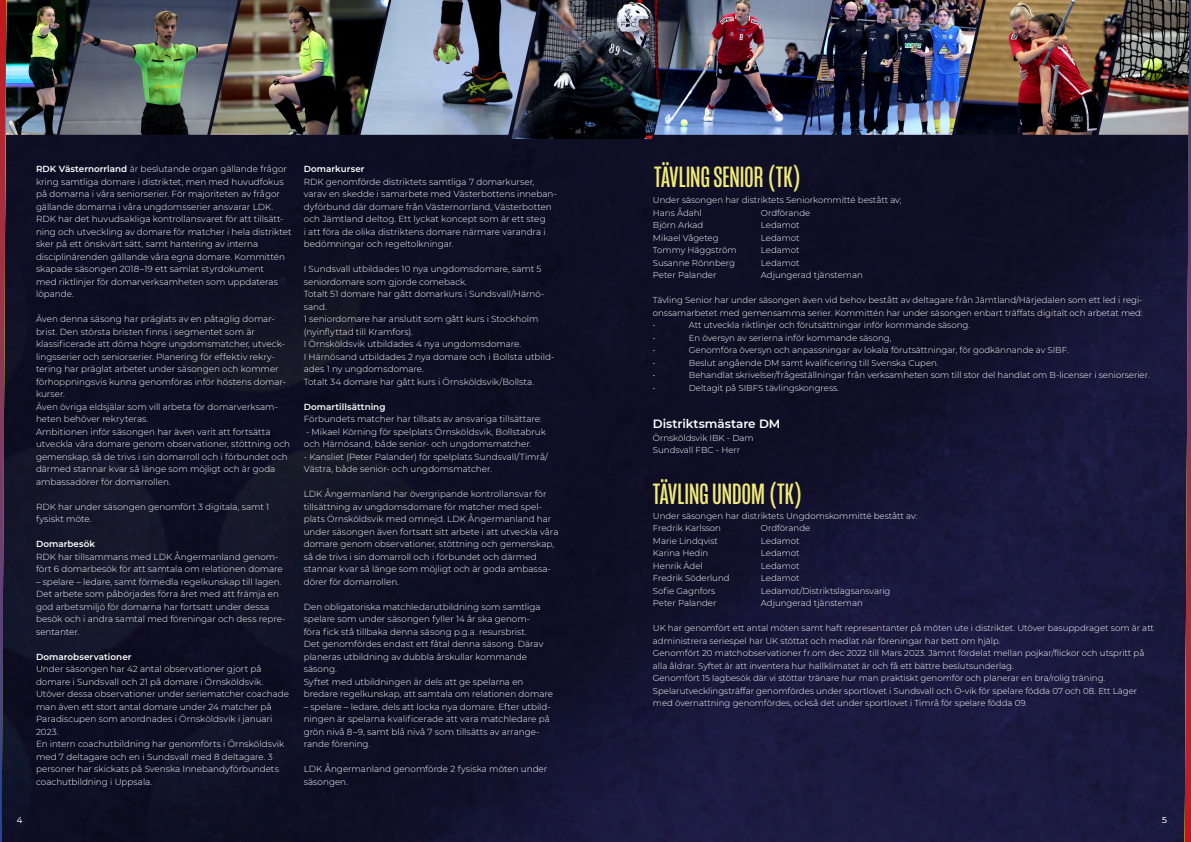
<style>
.page{position:relative;width:1191px;height:842px;background:#fff}
.page>*{position:absolute;margin:0;border:0;box-sizing:border-box;transform-origin:0 0}
.t1{font:30px "Mongoose";color:#f3eb75}
.t2{font:600 12px "Montserrat";color:#fff}
.t3{font:300 8.8px/12.5px "Montserrat";color:#fff}
.t4{font:600 8.8px "Montserrat";letter-spacing:.005em;color:#fff}
.t5{font:300 8.6px/12.5px "Montserrat";color:#fff}
.t6{font:300 8.5px "Montserrat";color:#fff}
.s1{font-weight:600}
</style>
<div class="page">
<img style="left:6px;top:135px;width:1178px;height:707px">
<img style="left:6px;top:0;width:53px;height:135px">
<img style="left:238px;top:0;width:122px;height:135px">
<img style="left:59px;top:0;width:179px;height:135px">
<img style="left:511px;top:0;width:172px;height:139px">
<img style="left:360px;top:0;width:179px;height:135px">
<img style="left:654px;top:0;width:150px;height:135px">
<img style="left:982px;top:0;width:116px;height:135px">
<img style="left:804px;top:0;width:178px;height:135px">
<img style="left:1098px;top:0;width:86px;height:135px">
<svg style="left:1184px;top:0;width:7px;height:842px"></svg>
<svg style="left:0;top:0;width:6px;height:842px"></svg>
<p class="t3" style="left:36px;top:163px;width:257px"><span class="s1">RDK Västernorrland</span> är beslutande organ gällande frågor kring samtliga domare i distriktet, men med huvudfokus på domarna i våra seniorserier. För majoriteten av frågor gällande domarna i våra ungdomsserier ansvarar LDK.<br>RDK har det huvudsakliga kontrollansvaret för att tillsätt&shy;ning och utveckling av domare för matcher i hela distriktet sker på ett önskvärt sätt, samt hantering av interna disciplinärenden gällande våra egna domare. Kommittén skapade säsongen 2018–19 ett samlat styrdokument<br>med riktlinjer för domarverksamheten som uppdateras löpande.</p>
<p class="t3" style="left:36px;top:313px;width:256px">Även denna säsong har präglats av en påtaglig domar&shy;brist. Den största bristen finns i segmentet som är klassificerade att döma högre ungdomsmatcher, utveck&shy;lingsserier och seniorserier. Planering för effektiv rekry&shy;tering har präglat arbetet under säsongen och kommer förhoppningsvis kunna genomföras inför höstens domar&shy;kurser.<br>Även övriga eldsjälar som vill arbeta för domarverksam&shy;heten behöver rekryteras.<br>Ambitionen inför säsongen har även varit att fortsätta utveckla våra domare genom observationer, stöttning och gemenskap, så de trivs i sin domarroll och i förbundet och därmed stannar kvar så länge som möjligt och är goda ambassadörer för domarrollen.</p>
<p class="t3" style="left:36px;top:500px;width:235px">RDK har under säsongen genomfört 3 digitala, samt 1 fysiskt möte.</p>
<p class="t4" style="left:36px;top:538px;width:61px">Domarbesök</p>
<p class="t3" style="left:36px;top:550px;width:248px">RDK har tillsammans med LDK Ångermanland genom&shy;fört 6 domarbesök för att samtala om relationen domare</p>
<p class="t3" style="left:36px;top:575px;width:251px">– spelare – ledare, samt förmedla regelkunskap till lagen.<br>Det arbete som påbörjades förra året med att främja en god arbetsmiljö för domarna har fortsatt under dessa besök och i andra samtal med föreningar och dess repre&shy;sentanter.</p>
<p class="t4" style="left:36px;top:650px;width:97px">Domarobservationer</p>
<p class="t3" style="left:36px;top:663px;width:255px">Under säsongen har 42 antal observationer gjort på domare i Sundsvall och 21 på domare i Örnsköldsvik.<br>Utöver dessa observationer under seriematcher coachade man även ett stort antal domare under 24 matcher på Paradiscupen som anordnades i Örnsköldsvik i januari 2023.<br>En intern coachutbildning har genomförts i Örnsköldsvik med 7 deltagare och en i Sundsvall med 8 deltagare. 3 personer har skickats på Svenska Innebandyförbundets coachutbildning i Uppsala.</p>
<p class="t4" style="left:304px;top:163px;width:62px">Domarkurser</p>
<p class="t3" style="left:304px;top:175px;width:255px">RDK genomförde distriktets samtliga 7 domarkurser, varav en skedde i samarbete med Västerbottens inneban&shy;dyförbund där domare från Västernorrland, Västerbotten och Jämtland deltog. Ett lyckat koncept som är ett steg<br>i att föra de olika distriktens domare närmare varandra i bedömningar och regeltolkningar.</p>
<p class="t3" style="left:304px;top:263px;width:252px">I Sundsvall utbildades 10 nya ungdomsdomare, samt 5 seniordomare som gjorde comeback.<br>Totalt 51 domare har gått domarkurs i Sundsvall/Härnö&shy;sand.<br>1 seniordomare har anslutit som gått kurs i Stockholm (nyinflyttad till Kramfors).<br>I Örnsköldsvik utbildades 4 nya ungdomsdomare.<br>I Härnösand utbildades 2 nya domare och i Bollsta utbild&shy;ades 1 ny ungdomsdomare.<br>Totalt 34 domare har gått kurs i Örnsköldsvik/Bollsta.</p>
<p class="t4" style="left:304px;top:400px;width:83px">Domartillsättning</p>
<p class="t3" style="left:304px;top:413px;width:239px">Förbundets matcher har tillsats av ansvariga tillsättare:</p>
<p class="t3" style="left:304px;top:425px;width:244px">- Mikael Körning för spelplats Örnsköldsvik, Bollstabruk och Härnösand, både senior- och ungdomsmatcher.</p>
<p class="t3" style="left:304px;top:450px;width:246px">- Kansliet (Peter Palander) för spelplats Sundsvall/Timrå/<br>Västra, både senior- och ungdomsmatcher.</p>
<p class="t3" style="left:304px;top:488px;width:256px">LDK Ångermanland har övergripande kontrollansvar för tillsättning av ungdomsdomare för matcher med spel&shy;plats Örnsköldsvik med omnejd. LDK Ångermanland har under säsongen även fortsatt sitt arbete i att utveckla våra domare genom observationer, stöttning och gemenskap, så de trivs i sin domarroll och i förbundet och därmed stannar kvar så länge som möjligt och är goda ambassa&shy;dörer för domarrollen.</p>
<p class="t3" style="left:304px;top:600px;width:251px">Den obligatoriska matchledarutbildning som samtliga spelare som under säsongen fyller 14 år ska genom-<br>föra fick stå tillbaka denna säsong p.g.a. resursbrist.<br>Det genomfördes endast ett fåtal denna säsong. Därav planeras utbildning av dubbla årskullar kommande säsong.<br>Syftet med utbildningen är dels att ge spelarna en bredare regelkunskap, att samtala om relationen domare</p>
<p class="t3" style="left:304px;top:700px;width:249px">– spelare – ledare, dels att locka nya domare. Efter utbild&shy;ningen är spelarna kvalificerade att vara matchledare på grön nivå 8–9, samt blå nivå 7 som tillsätts av arrange&shy;rande förening.</p>
<p class="t3" style="left:304px;top:763px;width:245px">LDK Ångermanland genomförde 2 fysiska möten under säsongen.</p>
<h1 class="t1" style="left:654px;top:160px;width:149px">TÄVLING SENIOR (TK)</h1>
<p class="t5" style="left:653px;top:194px;width:250px">Under säsongen har distriktets Seniorkommitté bestått av;<br>Hans Ådahl</p>
<p class="t5" style="left:761px;top:206px;width:51px">Ordförande</p>
<p class="t5" style="left:653px;top:219px;width:52px">Björn Arkad</p>
<p class="t5" style="left:761px;top:219px;width:40px">Ledamot</p>
<p class="t5" style="left:653px;top:231px;width:67px">Mikael Vågeteg</p>
<p class="t5" style="left:761px;top:231px;width:40px">Ledamot</p>
<p class="t5" style="left:653px;top:244px;width:85px">Tommy Häggström</p>
<p class="t5" style="left:761px;top:244px;width:40px">Ledamot</p>
<p class="t5" style="left:653px;top:256px;width:84px">Susanne Rönnberg</p>
<p class="t5" style="left:761px;top:256px;width:40px">Ledamot</p>
<p class="t5" style="left:653px;top:269px;width:65px">Peter Palander</p>
<p class="t5" style="left:761px;top:269px;width:103px">Adjungerad tjänsteman</p>
<p class="t5" style="left:653px;top:294px;width:491px;text-align:justify">Tävling Senior har under säsongen även vid behov bestått av deltagare från Jämtland/Härjedalen som ett led i regi&shy;onssamarbetet med gemensamma serier. Kommittén har under säsongen enbart träffats digitalt och arbetat med: •</p>
<p class="t5" style="left:689px;top:319px;width:283px">Att utveckla riktlinjer och förutsättningar inför kommande säsong.</p>
<p class="t5" style="left:653px;top:331px;width:4px">•</p>
<p class="t5" style="left:689px;top:331px;width:204px">En översyn av serierna inför kommande säsong,</p>
<p class="t5" style="left:653px;top:344px;width:4px">•</p>
<p class="t5" style="left:689px;top:344px;width:381px">Genomföra översyn och anpassningar av lokala förutsättningar, för godkännande av SIBF.</p>
<p class="t5" style="left:653px;top:356px;width:4px">•</p>
<p class="t5" style="left:689px;top:356px;width:251px">Beslut angående DM samt kvalificering till Svenska Cupen.</p>
<p class="t5" style="left:653px;top:369px;width:4px">•</p>
<p class="t5" style="left:689px;top:369px;width:462px">Behandlat skrivelser/frågeställningar från verksamheten som till stor del handlat om B-licenser i seniorserier.</p>
<p class="t5" style="left:653px;top:381px;width:4px">•</p>
<p class="t5" style="left:689px;top:381px;width:152px">Deltagit på SIBFS tävlingskongress.</p>
<h2 class="t2" style="left:653px;top:415px;width:129px">Distriktsmästare DM</h2>
<p class="t5" style="left:653px;top:431px;width:102px">Örnsköldsvik IBK - Dam<br>Sundsvall FBC - Herr</p>
<h1 class="t1" style="left:653px;top:477px;width:151px">TÄVLING UNDOM (TK)</h1>
<p class="t5" style="left:653px;top:509px;width:266px">Under säsongen har distriktets Ungdomskommitté bestått av:<br>Fredrik Karlsson</p>
<p class="t5" style="left:761px;top:521px;width:51px">Ordförande</p>
<p class="t5" style="left:653px;top:534px;width:67px">Marie Lindqvist</p>
<p class="t5" style="left:761px;top:534px;width:40px">Ledamot</p>
<p class="t5" style="left:653px;top:546px;width:57px">Karina Hedin</p>
<p class="t5" style="left:761px;top:546px;width:40px">Ledamot</p>
<p class="t5" style="left:653px;top:559px;width:51px">Henrik Ädel</p>
<p class="t5" style="left:761px;top:559px;width:40px">Ledamot</p>
<p class="t5" style="left:653px;top:571px;width:78px">Fredrik Söderlund</p>
<p class="t5" style="left:761px;top:571px;width:40px">Ledamot</p>
<p class="t5" style="left:653px;top:584px;width:64px">Sofie Gagnfors</p>
<p class="t5" style="left:761px;top:584px;width:131px">Ledamot/Distriktslagsansvarig</p>
<p class="t5" style="left:653px;top:596px;width:65px">Peter Palander</p>
<p class="t5" style="left:761px;top:596px;width:103px">Adjungerad tjänsteman</p>
<p class="t5" style="left:653px;top:621px;width:503px">UK har genomfört ett antal möten samt haft representanter på möten ute i distriktet. Utöver basuppdraget som är att administrera seriespel har UK stöttat och medlat när föreningar har bett om hjälp.<br>Genomfört 20 matchobservationer fr.om dec 2022 till Mars 2023. Jämnt fördelat mellan pojkar/flickor och utspritt på alla åldrar. Syftet är att inventera hur hallklimatet är och få ett bättre beslutsunderlag.<br>Genomfört 15 lagbesök där vi stöttar tränare hur man praktiskt genomför och planerar en bra/rolig träning.<br>Spelarutvecklingsträffar genomfördes under sportlovet i Sundsvall och Ö-vik för spelare födda 07 och 08. Ett Läger med övernattning genomfördes, också det under sportlovet i Timrå för spelare födda 09.</p>
<p class="t6" style="left:17px;top:814px;width:7px">4</p>
<p class="t6" style="left:1162px;top:814px;width:6px">5</p>
</div>
